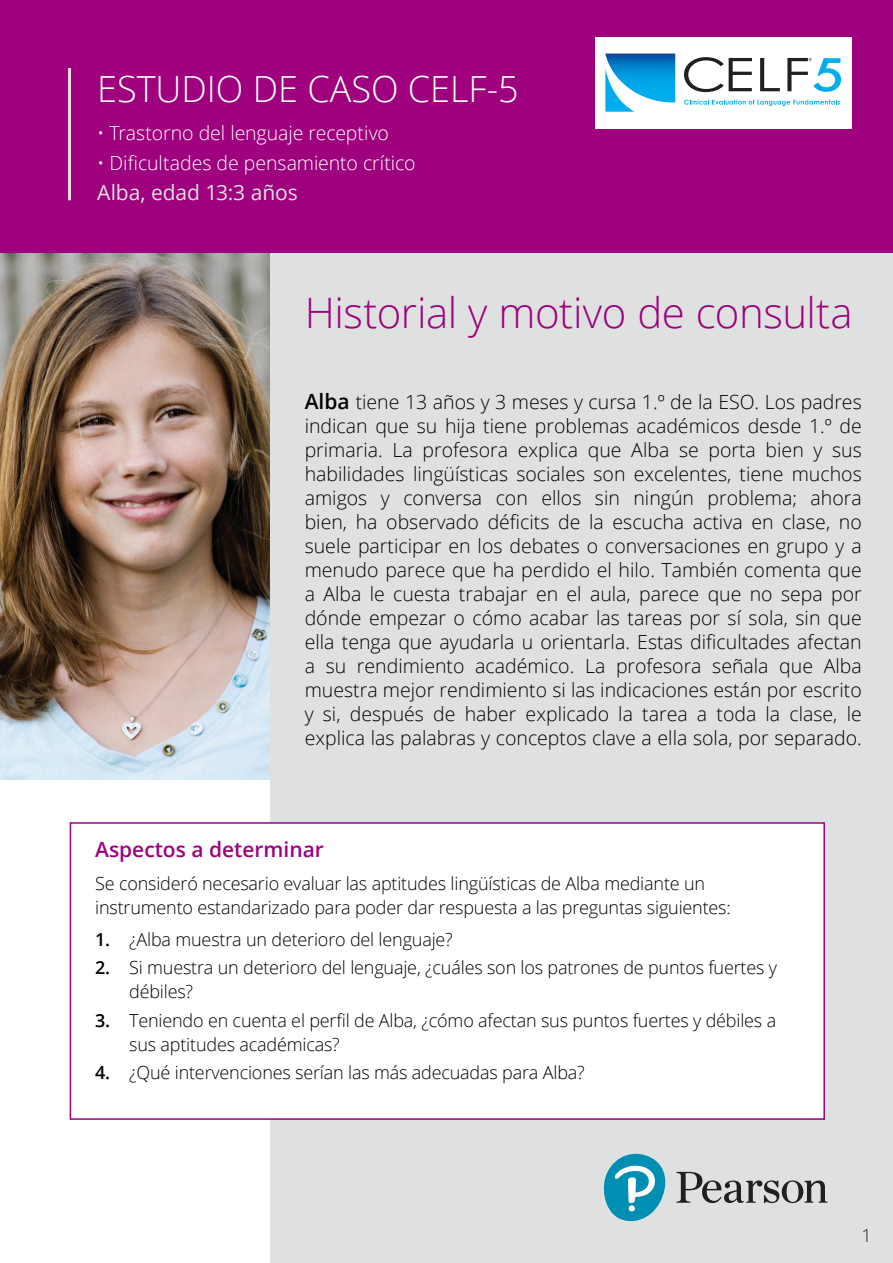
<style>
.page{position:relative;width:893px;height:1263px;background:#fff}
.page>*{position:absolute;margin:0;border:0;box-sizing:border-box;transform-origin:0 0}
.t1{font:300 42px "Open Sans";letter-spacing:-.01em;color:#9e007e}
.t2{font:300 36px "Open Sans";color:#fff}
.sub_head_1{font:600 21px "Open Sans";color:#9e007e}
.Tab_Head_Body{font:21px "Open Sans";letter-spacing:-.005em;color:#dfe1e1}
.t3{font:300 19.5px/24px "Open Sans";color:#000;text-align:justify}
.Tab_Head_Body-2{font:300 19.5px "Open Sans";letter-spacing:-.005em;color:#fff}
.t4{font:300 18px/24px "Open Sans";letter-spacing:-.01em;color:#000}
.t5{font:300 18px "Open Sans";color:#231f20}
.s1{font-weight:600;font-size:21px}
.s2{font-weight:600}
</style>
<div class="page">
<div style="left:0;top:0;width:893px;height:253px;background:#9e007e"></div>
<img style="left:0;top:253px;width:271px;height:526px">
<div style="left:271px;top:253px;width:622px;height:1010px;background:#dfe1e1"></div>
<div style="left:595px;top:37px;width:257px;height:91px;background:#fff"></div>
<svg style="left:684px;top:100px;width:156px;height:6px"></svg>
<svg style="left:684px;top:57px;width:68px;height:35px"></svg>
<svg style="left:760px;top:58px;width:20px;height:33px"></svg>
<svg style="left:787px;top:58px;width:54px;height:34px"></svg>
<svg style="left:605px;top:102px;width:29px;height:10px"></svg>
<img style="left:605px;top:54px;width:70px;height:48px">
<div style="left:70px;top:822px;width:755px;height:298px;background:#fff;border:2px solid #9e007e"></div>
<svg style="left:676px;top:1172px;width:151px;height:31px"></svg>
<svg style="left:603px;top:1153px;width:63px;height:69px"></svg>
<hr style="left:68px;top:68px;width:3px;height:132px;background:#dfe1e1">
<h3 class="t2" style="left:97px;top:65px;width:423px">ESTUDIO DE CASO CELF-5</h3>
<p class="Tab_Head_Body-2" style="left:97px;top:119px;width:293px">• Trastorno del lenguaje receptivo</p>
<p class="Tab_Head_Body-2" style="left:97px;top:150px;width:320px">• Dificultades de pensamiento crítico</p>
<p class="Tab_Head_Body" style="left:97px;top:178px;width:202px">Alba, edad 13:3 años</p>
<p class="t1" style="left:305px;top:284px;width:549px">Historial y motivo de consulta</p>
<p class="t3" style="left:305px;top:390px;width:559px"><span class="s1">Alba</span> tiene 13 años y 3 meses y cursa 1.º de la ESO. Los padres indican que su hija tiene problemas académicos desde 1.º de primaria. La profesora explica que Alba se porta bien y sus habilidades lingüísticas sociales son excelentes, tiene muchos amigos y conversa con ellos sin ningún problema; ahora bien, ha observado déficits de la escucha activa en clase, no suele participar en los debates o conversaciones en grupo y a menudo parece que ha perdido el hilo. También comenta que a Alba le cuesta trabajar en el aula, parece que no sepa por dónde empezar o cómo acabar las tareas por sí sola, sin que ella tenga que ayudarla u orientarla. Estas dificultades afectan a su rendimiento académico. La profesora señala que Alba muestra mejor rendimiento si las indicaciones están por escrito y si, después de haber explicado la tarea a toda la clase, le explica las palabras y conceptos clave a ella sola, por separado.</p>
<p class="sub_head_1" style="left:95px;top:835px;width:230px">Aspectos a determinar</p>
<p class="t4" style="left:95px;top:870px;width:637px">Se consideró necesario evaluar las aptitudes lingüísticas de Alba mediante un instrumento estandarizado para poder dar respuesta a las preguntas siguientes:</p>
<p class="t4" style="left:95px;top:927px;width:359px"><span class="s2">1.</span> ¿Alba muestra un deterioro del lenguaje?</p>
<p class="t4" style="left:129px;top:955px;width:649px;text-indent:-34px"><span class="s2">2.</span> Si muestra un deterioro del lenguaje, ¿cuáles son los patrones de puntos fuertes y débiles?</p>
<p class="t4" style="left:129px;top:1007px;width:648px;text-indent:-34px"><span class="s2">3.</span> Teniendo en cuenta el perfil de Alba, ¿cómo afectan sus puntos fuertes y débiles a sus aptitudes académicas?</p>
<p class="t4" style="left:95px;top:1060px;width:491px"><span class="s2">4.</span> ¿Qué intervenciones serían las más adecuadas para Alba?</p>
<p class="t5" style="left:861px;top:1223px;width:12px">1</p>
</div>
